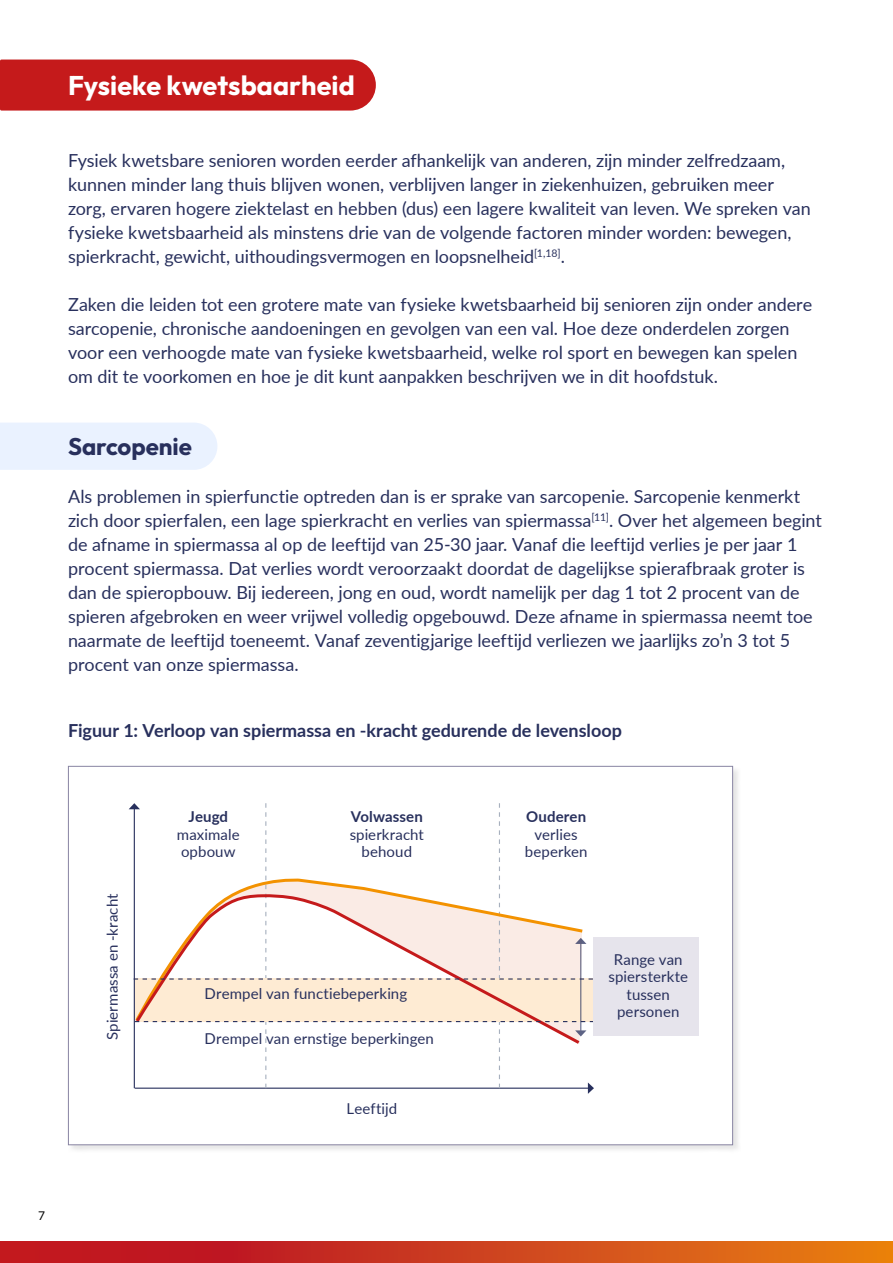
<style>
.page{position:relative;width:893px;height:1263px;background:#fff}
.page>*{position:absolute;margin:0;border:0;box-sizing:border-box;transform-origin:0 0}
.t1{font:100 27px "Outfit";letter-spacing:.005em;color:#fff}
.t2{font:100 24px "Outfit";color:#28305d}
.t3{font:18px/24px "Lato";letter-spacing:-.005em;color:#28305d}
.t4{font:700 18px "Lato";color:#28305d}
.t5{font:15px/17.2px "Lato";letter-spacing:.005em;color:#28305d;text-align:center}
.t6{font:700 15px "Lato";letter-spacing:.005em;color:#28305d}
.t7{font:12px "Lato";color:#000}
</style>
<div class="page">
<div style="left:0;top:60px;width:376px;height:51px;background:#c51a1b"></div>
<div style="left:0;top:423px;width:217px;height:47px;background:#eaf2ff"></div>
<div style="left:68px;top:766px;width:665px;height:379px;background:#fff;border:1px solid #8884a2"></div>
<svg style="left:135px;top:1143px;width:448px;height:7px"></svg>
<svg style="left:129px;top:803px;width:465px;height:291px"></svg>
<div style="left:594px;top:937px;width:105px;height:99px;background:#e6e4ec"></div>
<svg style="left:0;top:1242px;width:893px;height:21px;background:#ce3f1c"></svg>
<h1 class="t1" style="left:68px;top:75px;width:288px">Fysieke kwetsbaarheid</h1>
<p class="t3" style="left:68px;top:150px;width:744px">Fysiek kwetsbare senioren worden eerder afhankelijk van anderen, zijn minder zelfredzaam, kunnen minder lang thuis blijven wonen, verblijven langer in ziekenhuizen, gebruiken meer zorg, ervaren hogere ziektelast en hebben (dus) een lagere kwaliteit van leven. We spreken van fysieke kwetsbaarheid als minstens drie van de volgende factoren minder worden: bewegen, spierkracht, gewicht, uithoudingsvermogen en loopsnelheid<sup>[1,18]</sup>.</p>
<p class="t3" style="left:68px;top:294px;width:746px">Zaken die leiden tot een grotere mate van fysieke kwetsbaarheid bij senioren zijn onder andere sarcopenie, chronische aandoeningen en gevolgen van een val. Hoe deze onderdelen zorgen voor een verhoogde mate van fysieke kwetsbaarheid, welke rol sport en bewegen kan spelen om dit te voorkomen en hoe je dit kunt aanpakken beschrijven we in dit hoofdstuk.</p>
<h2 class="t2" style="left:68px;top:437px;width:125px">Sarcopenie</h2>
<p class="t3" style="left:68px;top:486px;width:755px">Als problemen in spierfunctie optreden dan is er sprake van sarcopenie. Sarcopenie kenmerkt zich door spierfalen, een lage spierkracht en verlies van spiermassa<sup>[11]</sup>. Over het algemeen begint de afname in spiermassa al op de leeftijd van 25-30 jaar. Vanaf die leeftijd verlies je per jaar 1 procent spiermassa. Dat verlies wordt veroorzaakt doordat de dagelijkse spierafbraak groter is dan de spieropbouw. Bij iedereen, jong en oud, wordt namelijk per dag 1 tot 2 procent van de spieren afgebroken en weer vrijwel volledig opgebouwd. Deze afname in spiermassa neemt toe naarmate de leeftijd toeneemt. Vanaf zeventigjarige leeftijd verliezen we jaarlijks zo’n 3 tot 5 procent van onze spiermassa.</p>
<p class="t4" style="left:68px;top:724px;width:555px">Figuur 1: Verloop van spiermassa en -kracht gedurende de levensloop</p>
<p class="t5" style="left:105px;top:1040px;width:148px;rotate:-90deg">Spiermassa en -kracht</p>
<p class="t6" style="left:188px;top:811px;width:41px">Jeugd</p>
<p class="t5" style="left:177px;top:826px;width:64px;text-align:left">maximale opbouw</p>
<p class="t6" style="left:351px;top:811px;width:74px">Volwassen</p>
<p class="t5" style="left:350px;top:826px;width:76px">spierkracht behoud</p>
<p class="t5" style="left:205px;top:986px;width:204px">Drempel van functiebeperking</p>
<p class="t5" style="left:205px;top:1031px;width:231px">Drempel van ernstige beperkingen</p>
<p class="t5" style="left:347px;top:1100px;width:52px">Leeftijd</p>
<p class="t6" style="left:526px;top:811px;width:61px">Ouderen</p>
<p class="t5" style="left:525px;top:826px;width:64px">verlies beperken</p>
<p class="t5" style="left:609px;top:952px;width:81px">Range van spiersterkte tussen personen</p>
<p class="t7" style="left:38px;top:1211px;width:8px">7</p>
</div>
